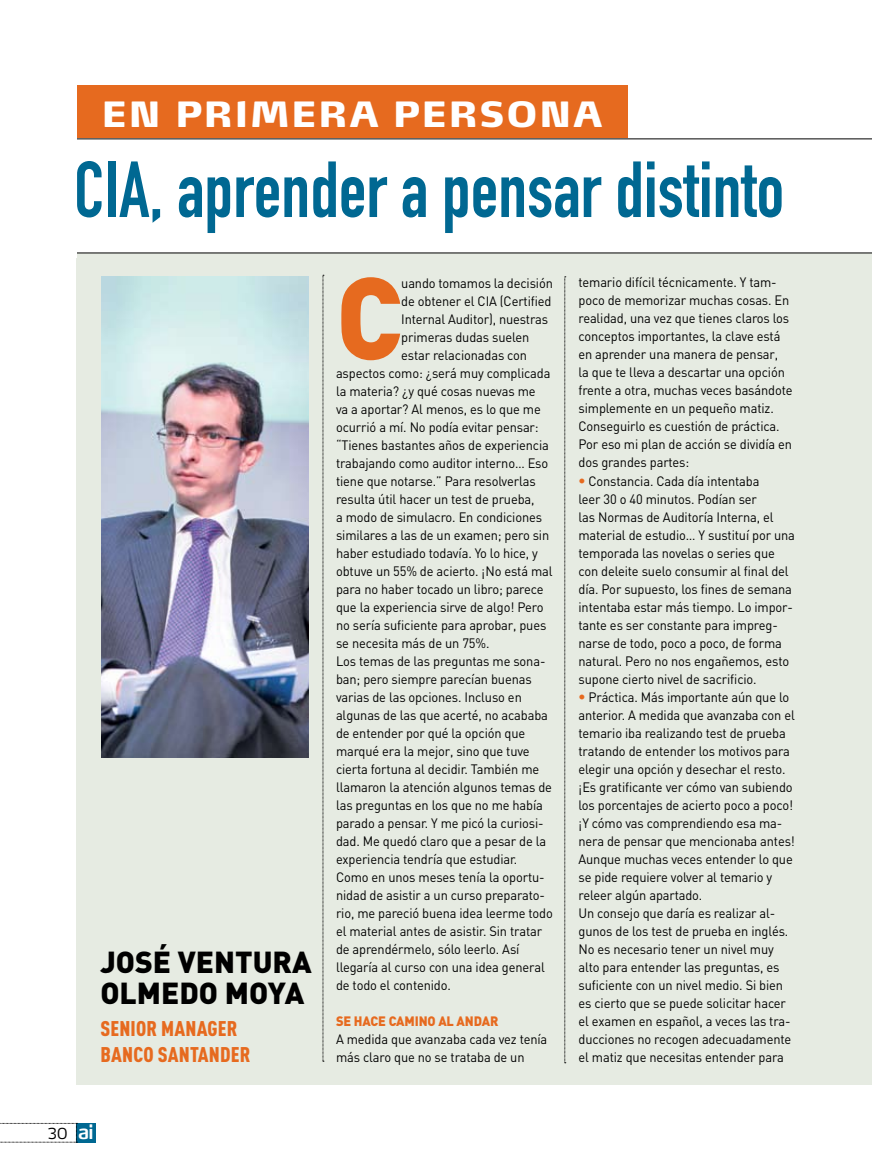
<style>
.page{position:relative;width:872px;height:1170px;background:#fff}
.page>*{position:absolute;margin:0;border:0;box-sizing:border-box;transform-origin:0 0}
.t1{font:900 114.6px "DIN";color:#e66a1f;scale:.95 1}
.t2{font:78px "DIN Engschrift";color:#006892;scale:.95 1}
.t3{font:900 34.5px "Max LF";letter-spacing:.04em;color:#fff;scale:1.05 1}
.t4{font:900 30px/31.5px "DIN";color:#000}
.t5{font:900 21px/25.5px "DIN Cond";letter-spacing:.01em;color:#e66a1f}
.t6{font:300 15px "Max LF";color:#000;scale:.95 1}
.t7{font:13.5px/18px "DIN";letter-spacing:-.01em;color:#000;scale:.95 1}
.t8{font:900 13.5px "DIN";letter-spacing:-.01em;color:#e66a1f;scale:.95 1}
.s1{font-weight:600;font-size:19.5px;color:#fff}
.s2{font-weight:900;font-size:15px;color:#e66a1f}
</style>
<div class="page">
<div style="left:77px;top:252px;width:795px;height:832px;background:#e6ebe2"></div>
<div style="left:77px;top:85px;width:550px;height:54px;background:#e66a1f"></div>
<svg style="left:77px;top:139px;width:795px;height:114px"></svg>
<div style="left:77px;top:1123px;width:19px;height:19px;background:#006892"></div>
<svg style="left:0;top:1122px;width:77px;height:20px"></svg>
<svg style="left:323px;top:275px;width:1px;height:786px"></svg>
<svg style="left:564px;top:276px;width:2px;height:787px;background:#a4a8a1"></svg>
<img style="left:101px;top:276px;width:207px;height:481px">
<h3 class="t3" style="left:102px;top:92px;width:478px">EN PRIMERA PERSONA</h3>
<h2 class="t2" style="left:74px;top:144px;width:749px">CIA, aprender a pensar distinto</h2>
<h3 class="t4" style="left:100px;top:944px;width:192px">JOSÉ VENTURA<br>OLMEDO</h3>
<h3 class="t4" style="left:225px;top:976px;width:81px">MOYA</h3>
<h3 class="t5" style="left:100px;top:1014px;width:151px">SENIOR MANAGER<br>BANCO SANTANDER</h3>
<p class="t6" style="left:48px;top:1123px;width:50px">30 <span class="s1">ai</span></p>
<h1 class="t1" style="left:336px;top:241px;width:71px">C</h1>
<p class="t7" style="left:401px;top:273px;width:161px">uando tomamos la decisión</p>
<p class="t7" style="left:401px;top:291px;width:160px">de obtener el CIA (Certified</p>
<p class="t7" style="left:401px;top:309px;width:156px">Internal Auditor), nuestras</p>
<p class="t7" style="left:401px;top:327px;width:136px">primeras dudas suelen</p>
<p class="t7" style="left:401px;top:345px;width:134px">estar relacionadas con</p>
<p class="t7" style="left:336px;top:363px;width:227px">aspectos como: ¿será muy complicada</p>
<p class="t7" style="left:336px;top:381px;width:212px">la materia? ¿y qué cosas nuevas me</p>
<p class="t7" style="left:336px;top:399px;width:217px">va a aportar? Al menos, es lo que me</p>
<p class="t7" style="left:336px;top:417px;width:215px">ocurrió a mí. No podía evitar pensar:</p>
<p class="t7" style="left:336px;top:435px;width:226px">“Tienes bastantes años de experiencia</p>
<p class="t7" style="left:336px;top:453px;width:225px">trabajando como auditor interno… Eso</p>
<p class="t7" style="left:336px;top:471px;width:212px">tiene que notarse.” Para resolverlas</p>
<p class="t7" style="left:336px;top:489px;width:210px">resulta útil hacer un test de prueba,</p>
<p class="t7" style="left:336px;top:507px;width:218px">a modo de simulacro. En condiciones</p>
<p class="t7" style="left:336px;top:525px;width:226px">similares a las de un examen; pero sin</p>
<p class="t7" style="left:336px;top:543px;width:214px">haber estudiado todavía. Yo lo hice, y</p>
<p class="t7" style="left:336px;top:561px;width:229px">obtuve un 55% de acierto. ¡No está mal</p>
<p class="t7" style="left:336px;top:579px;width:220px">para no haber tocado un libro; parece</p>
<p class="t7" style="left:336px;top:597px;width:220px">que la experiencia sirve de algo! Pero</p>
<p class="t7" style="left:336px;top:615px;width:223px">no sería suficiente para aprobar, pues</p>
<p class="t7" style="left:336px;top:633px;width:163px">se necesita más de un 75%.</p>
<p class="t7" style="left:336px;top:651px;width:222px">Los temas de las preguntas me sona-</p>
<p class="t7" style="left:336px;top:669px;width:207px">ban; pero siempre parecían buenas</p>
<p class="t7" style="left:336px;top:687px;width:197px">varias de las opciones. Incluso en</p>
<p class="t7" style="left:336px;top:705px;width:225px">algunas de las que acerté, no acababa</p>
<p class="t7" style="left:336px;top:723px;width:201px">de entender por qué la opción que</p>
<p class="t7" style="left:336px;top:741px;width:205px">marqué era la mejor, sino que tuve</p>
<p class="t7" style="left:336px;top:759px;width:215px">cierta fortuna al decidir. También me</p>
<p class="t7" style="left:336px;top:777px;width:229px">llamaron la atención algunos temas de</p>
<p class="t7" style="left:336px;top:795px;width:219px">las preguntas en los que no me había</p>
<p class="t7" style="left:336px;top:813px;width:220px">parado a pensar. Y me picó la curiosi-</p>
<p class="t7" style="left:336px;top:831px;width:223px">dad. Me quedó claro que a pesar de la</p>
<p class="t7" style="left:336px;top:849px;width:192px">experiencia tendría que estudiar.</p>
<p class="t7" style="left:336px;top:867px;width:221px">Como en unos meses tenía la oportu-</p>
<p class="t7" style="left:336px;top:885px;width:221px">nidad de asistir a un curso preparato-</p>
<p class="t7" style="left:336px;top:903px;width:230px">rio, me pareció buena idea leerme todo</p>
<p class="t7" style="left:336px;top:921px;width:218px">el material antes de asistir. Sin tratar</p>
<p class="t7" style="left:336px;top:939px;width:195px">de aprendérmelo, sólo leerlo. Así</p>
<p class="t7" style="left:336px;top:957px;width:221px">llegaría al curso con una idea general</p>
<p class="t7" style="left:336px;top:975px;width:122px">de todo el contenido.</p>
<p class="t8" style="left:336px;top:1011px;width:172px">SE HACE CAMINO AL ANDAR</p>
<p class="t7" style="left:336px;top:1029px;width:224px">A medida que avanzaba cada vez tenía más claro que no se trataba de un</p>
<p class="t7" style="left:578px;top:273px;width:227px">temario difícil técnicamente. Y tam&shy;poco de memorizar muchas cosas. En realidad, una vez que tienes claros los conceptos importantes, la clave está en aprender una manera de pensar,<br>la que te lleva a descartar una opción frente a otra, muchas veces basándote simplemente en un pequeño matiz.<br>Conseguirlo es cuestión de práctica.<br>Por eso mi plan de acción se dividía en dos grandes partes:</p>
<p class="t7" style="left:578px;top:471px;width:229px"><span class="s2">•</span> Constancia. Cada día intentaba<br>leer 30 o 40 minutos. Podían ser<br>las Normas de Auditoría Interna, el material de estudio… Y sustituí por una temporada las novelas o series que con deleite suelo consumir al final del día. Por supuesto, los fines de semana intentaba estar más tiempo. Lo impor&shy;tante es ser constante para impreg&shy;narse de todo, poco a poco, de forma natural. Pero no nos engañemos, esto supone cierto nivel de sacrificio.</p>
<p class="t7" style="left:578px;top:687px;width:229px"><span class="s2">•</span> Práctica. Más importante aún que lo anterior. A medida que avanzaba con el temario iba realizando test de prueba tratando de entender los motivos para elegir una opción y desechar el resto. ¡Es gratificante ver cómo van subiendo los porcentajes de acierto poco a poco! ¡Y cómo vas comprendiendo esa ma&shy;nera de pensar que mencionaba antes!<br>Aunque muchas veces entender lo que se pide requiere volver al temario y releer algún apartado.<br>Un consejo que daría es realizar al&shy;gunos de los test de prueba en inglés.<br>No es necesario tener un nivel muy alto para entender las preguntas, es suficiente con un nivel medio. Si bien es cierto que se puede solicitar hacer el examen en español, a veces las tra&shy;ducciones no recogen adecuadamente el matiz que necesitas entender para</p>
</div>
